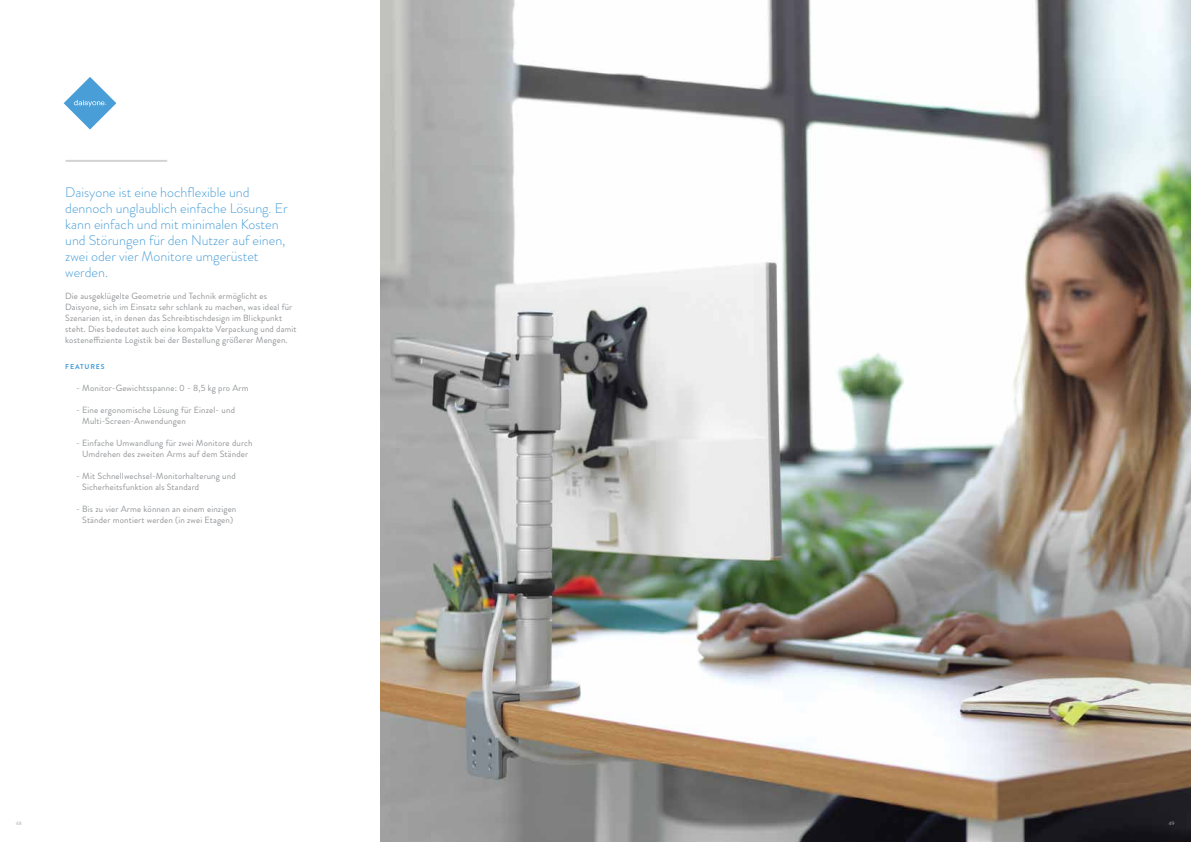
<style>
.page{position:relative;width:1191px;height:842px;background:#fff}
.page>*{position:absolute;margin:0;border:0;box-sizing:border-box;transform-origin:0 0}
.t1{font:300 14px/16px "Brandon Grotesque";color:#499ed7}
.t2{font:9px/11px "Brandon Grotesque";letter-spacing:.015em;color:#939598}
.t3{font:700 7px "Brandon Grotesque";color:#499ed7}
.t4{font:5px "Brandon Grotesque";color:#a7a9ac}
.t5{font:5px "Brandon Grotesque";color:#bec0c1}
</style>
<div class="page">
<img style="left:380px;top:0;width:811px;height:842px">
<svg style="left:64px;top:77px;width:52px;height:53px"></svg>
<hr style="left:66px;top:160px;width:100px;height:2px;background:#d1d3d4">
<h1 class="t1" style="left:65px;top:184px;width:224px">Daisyone ist eine hochflexible und dennoch unglaublich einfache Lösung. Er kann einfach und mit minimalen Kosten und Störungen für den Nutzer auf einen, zwei oder vier Monitore umgerüstet werden.</h1>
<p class="t2" style="left:65px;top:291px;width:233px">Die ausgeklügelte Geometrie und Technik ermöglicht es Daisyone, sich im Einsatz sehr schlank zu machen, was ideal für Szenarien ist, in denen das Schreibtischdesign im Blickpunkt steht. Dies bedeutet auch eine kompakte Verpackung und damit kosteneffiziente Logistik bei der Bestellung größerer Mengen.</p>
<p class="t3" style="left:65px;top:362px;width:21px">FE ATURE</p>
<p class="t3" style="left:101px;top:362px;width:5px">S</p>
<p class="t2" style="left:76px;top:383px;width:174px">- Monitor-Gewichtsspanne: 0 - 8,5 kg pro Arm</p>
<p class="t2" style="left:82px;top:405px;width:154px;text-indent:-6px">- Eine ergonomische Lösung für Einzel- und<br>Multi-Screen-Anwendungen</p>
<p class="t2" style="left:76px;top:438px;width:178px;text-align:center">- Einfache Umwandlung für zwei Monitore durch<br>Umdrehen des zweiten Arms auf dem Ständer</p>
<p class="t2" style="left:82px;top:471px;width:155px;text-indent:-6px">- Mit Schnellwechsel-Monitorhalterung und<br>Sicherheitsfunktion als Standard</p>
<p class="t2" style="left:76px;top:504px;width:162px;text-align:center">- Bis zu vier Arme können an einem einzigen<br>Ständer montiert werden (in zwei Etagen)</p>
<p class="t4" style="left:16px;top:819px;width:7px">48</p>
<p class="t5" style="left:1168px;top:819px;width:7px">49</p>
</div>
